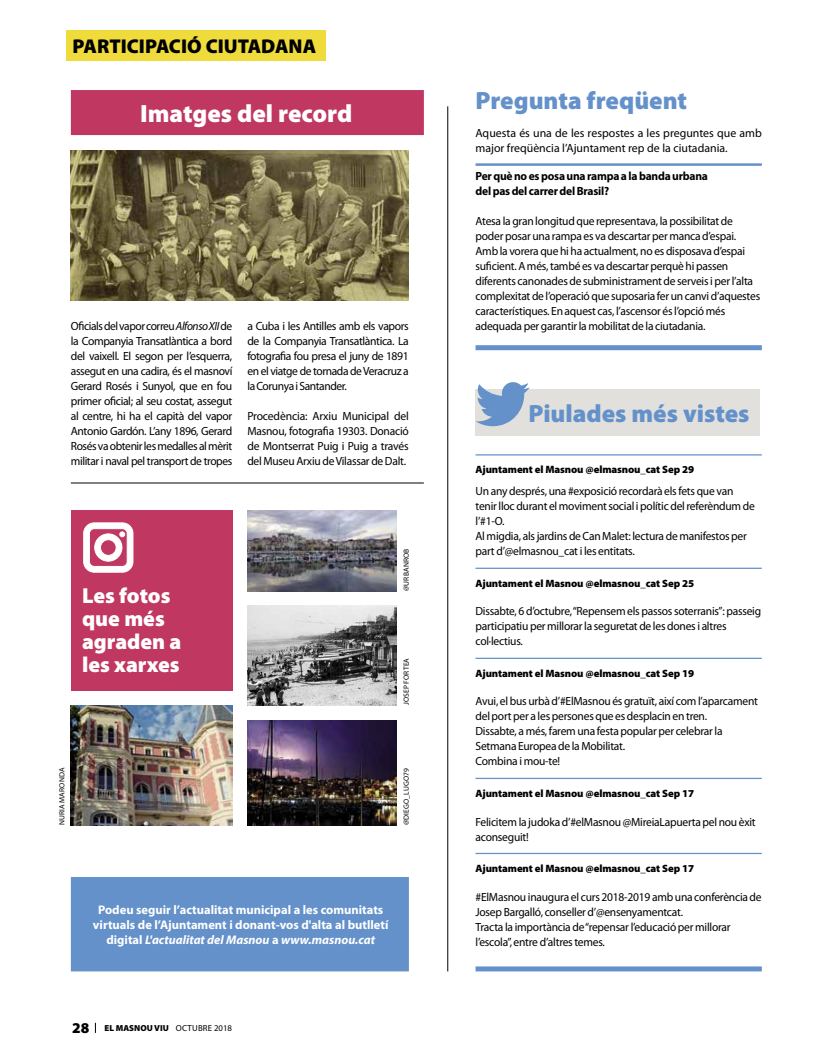
<style>
.page{position:relative;width:815px;height:1053px;background:#fff}
.page>*{position:absolute;margin:0;border:0;box-sizing:border-box;transform-origin:0 0}
.t1{font:900 25px "Myriad Pro";color:#6491ca}
.t2{font:900 25px "Myriad Pro";color:#fff}
.t3{font:900 21.75px/22.9px "Myriad Pro";color:#fff}
.t4{font:900 20px "Myriad Pro";color:#000}
.t5{font:700 12.5px/15px "Myriad Pro";color:#fff;text-align:center}
.t6{font:11.88px/15px "Myriad Pro";letter-spacing:-.02em;color:#000}
.t7{font:11.88px/14.2px "Myriad Pro";color:#000}
.t8{font:700 11.88px/15px "Myriad Pro";letter-spacing:-.02em;color:#000}
.t9{font:900 10.62px "Myriad Pro";letter-spacing:-.01em;color:#000}
.t10{font:900 8.75px "Myriad Pro";color:#000}
.t11{font:7.5px "Myriad Pro";letter-spacing:.02em;color:#000}
.s1{font-style:italic}
.s2{font-size:15px}
.s3{font-weight:400}
</style>
<div class="page">
<div style="left:71px;top:876px;width:338px;height:95px;background:#6491ca;border:1px solid #6491ca"></div>
<div style="left:71px;top:510px;width:161px;height:180px;background:#c03862"></div>
<img style="left:247px;top:605px;width:149px;height:100px">
<img style="left:247px;top:720px;width:149px;height:105px">
<img style="left:71px;top:705px;width:161px;height:120px">
<img style="left:247px;top:510px;width:150px;height:81px">
<div style="left:71px;top:90px;width:353px;height:45px;background:#c03862"></div>
<hr style="left:71px;top:482px;width:353px;height:1px;background:#000">
<hr style="left:447px;top:106px;width:1px;height:865px;background:#000">
<div style="left:476px;top:966px;width:286px;height:5px;background:#6491ca"></div>
<div style="left:476px;top:345px;width:286px;height:5px;background:#6491ca"></div>
<div style="left:476px;top:389px;width:284px;height:46px;background:#e1e0dd"></div>
<svg style="left:476px;top:382px;width:54px;height:44px"></svg>
<svg style="left:83px;top:522px;width:50px;height:50px"></svg>
<div style="left:67px;top:30px;width:259px;height:31px;background:#efdb3b"></div>
<hr style="left:476px;top:163px;width:286px;height:3px;background:#6491ca">
<hr style="left:476px;top:454px;width:286px;height:1px;background:#6491ca">
<hr style="left:476px;top:567px;width:286px;height:2px;background:#6491ca">
<hr style="left:476px;top:657px;width:286px;height:2px;background:#6491ca">
<hr style="left:476px;top:777px;width:286px;height:2px;background:#6491ca">
<hr style="left:476px;top:852px;width:286px;height:2px;background:#6491ca">
<img style="left:71px;top:150px;width:338px;height:150px">
<h3 class="t4" style="left:73px;top:33px;width:245px">PARTICIPACIÓ CIUTADANA</h3>
<h1 class="t2" style="left:140px;top:96px;width:214px">Imatges del record</h1>
<p class="t6" style="left:71px;top:318px;width:163px;text-align:justify">Oficials del vapor correu <span class="s1">Alfonso XII</span> de la Companyia Transatlàntica a bord del vaixell. El segon per l’esquerra, assegut en una cadira, és el masnoví Gerard Rosés i Sunyol, que en fou primer oficial; al seu costat, assegut al centre, hi ha el capità del vapor Antonio Gardón. L’any 1896, Gerard Rosés va obtenir les medalles al mèrit militar i naval pel transport de tropes</p>
<p class="t6" style="left:247px;top:318px;width:163px;text-align:justify">a Cuba i les Antilles amb els vapors de la Companyia Transatlàntica. La fotografia fou presa el juny de 1891 en el viatge de tornada de Veracruz a la Corunya i Santander.</p>
<p class="t6" style="left:247px;top:408px;width:163px;text-align:justify">Procedència: Arxiu Municipal del Masnou, fotografia 19303. Donació de Montserrat Puig i Puig a través del Museu Arxiu de Vilassar de Dalt.</p>
<h2 class="t3" style="left:82px;top:583px;width:101px">Les fotos que més agraden a les xarxes</h2>
<p class="t11" style="left:402px;top:591px;width:44px;rotate:-90deg">@URBANROB</p>
<p class="t11" style="left:402px;top:705px;width:49px;rotate:-90deg">JOSEP FORTEA</p>
<p class="t11" style="left:57px;top:825px;width:59px;rotate:-90deg">NURIA MARONDA</p>
<p class="t11" style="left:402px;top:825px;width:59px;rotate:-90deg">@DIEGO_LUGO79</p>
<p class="t5" style="left:93px;top:902px;width:297px">Podeu seguir l’actualitat municipal a les comunitats virtuals de l’Ajuntament i donant-vos d'alta al butlletí digital <span class="s1">L'actualitat del Masnou</span> a <span class="s1">www.masnou.cat</span></p>
<p class="t10" style="left:72px;top:1022px;width:161px"><span class="s2">28</span> EL MASNOU VIU <span class="s3">OCTUBRE 2018</span></p>
<h1 class="t1" style="left:476px;top:84px;width:213px">Pregunta freqüent</h1>
<p class="t7" style="left:476px;top:126px;width:288px">Aquesta és una de les respostes a les preguntes que amb major freqüència l’Ajuntament rep de la ciutadania.</p>
<p class="t8" style="left:476px;top:168px;width:234px">Per què no es posa una rampa a la banda urbana del pas del carrer del Brasil?</p>
<p class="t6" style="left:476px;top:213px;width:286px">Atesa la gran longitud que representava, la possibilitat de poder posar una rampa es va descartar per manca d’espai.<br>Amb la vorera que hi ha actualment, no es disposava d’espai suficient. A més, també es va descartar perquè hi passen diferents canonades de subministrament de serveis i per l’alta complexitat de l’operació que suposaria fer un canvi d’aquestes característiques. En aquest cas, l’ascensor és l’opció més adequada per garantir la mobilitat de la ciutadania.</p>
<h1 class="t1" style="left:528px;top:397px;width:223px">Piulades més vistes</h1>
<p class="t9" style="left:476px;top:462px;width:220px">Ajuntament el Masnou @elmasnou_cat Sep 29</p>
<p class="t6" style="left:476px;top:483px;width:281px">Un any després, una #exposició recordarà els fets que van tenir lloc durant el moviment social i polític del referèndum de l’#1-O.<br>Al migdia, als jardins de Can Malet: lectura de manifestos per part d’@elmasnou_cat i les entitats.</p>
<p class="t9" style="left:476px;top:576px;width:220px">Ajuntament el Masnou @elmasnou_cat Sep 25</p>
<p class="t6" style="left:476px;top:603px;width:287px">Dissabte, 6 d’octubre, “Repensem els passos soterranis”: passeig participatiu per millorar la seguretat de les dones i altres col·lectius.</p>
<p class="t9" style="left:476px;top:666px;width:220px">Ajuntament el Masnou @elmasnou_cat Sep 19</p>
<p class="t6" style="left:476px;top:693px;width:284px">Avui, el bus urbà d’#ElMasnou és gratuït, així com l’aparcament del port per a les persones que es desplacin en tren.<br>Dissabte, a més, farem una festa popular per celebrar la Setmana Europea de la Mobilitat.<br>Combina i mou-te!</p>
<p class="t9" style="left:476px;top:786px;width:220px">Ajuntament el Masnou @elmasnou_cat Sep 17</p>
<p class="t6" style="left:476px;top:813px;width:282px">Felicitem la judoka d’#elMasnou @MireiaLapuerta pel nou èxit aconseguit!</p>
<p class="t9" style="left:476px;top:861px;width:220px">Ajuntament el Masnou @elmasnou_cat Sep 17</p>
<p class="t6" style="left:476px;top:888px;width:288px">#ElMasnou inaugura el curs 2018-2019 amb una conferència de Josep Bargalló, conseller d’@ensenyamentcat.<br>Tracta la importància de “repensar l’educació per millorar l’escola”, entre d’altres temes.</p>
</div>
